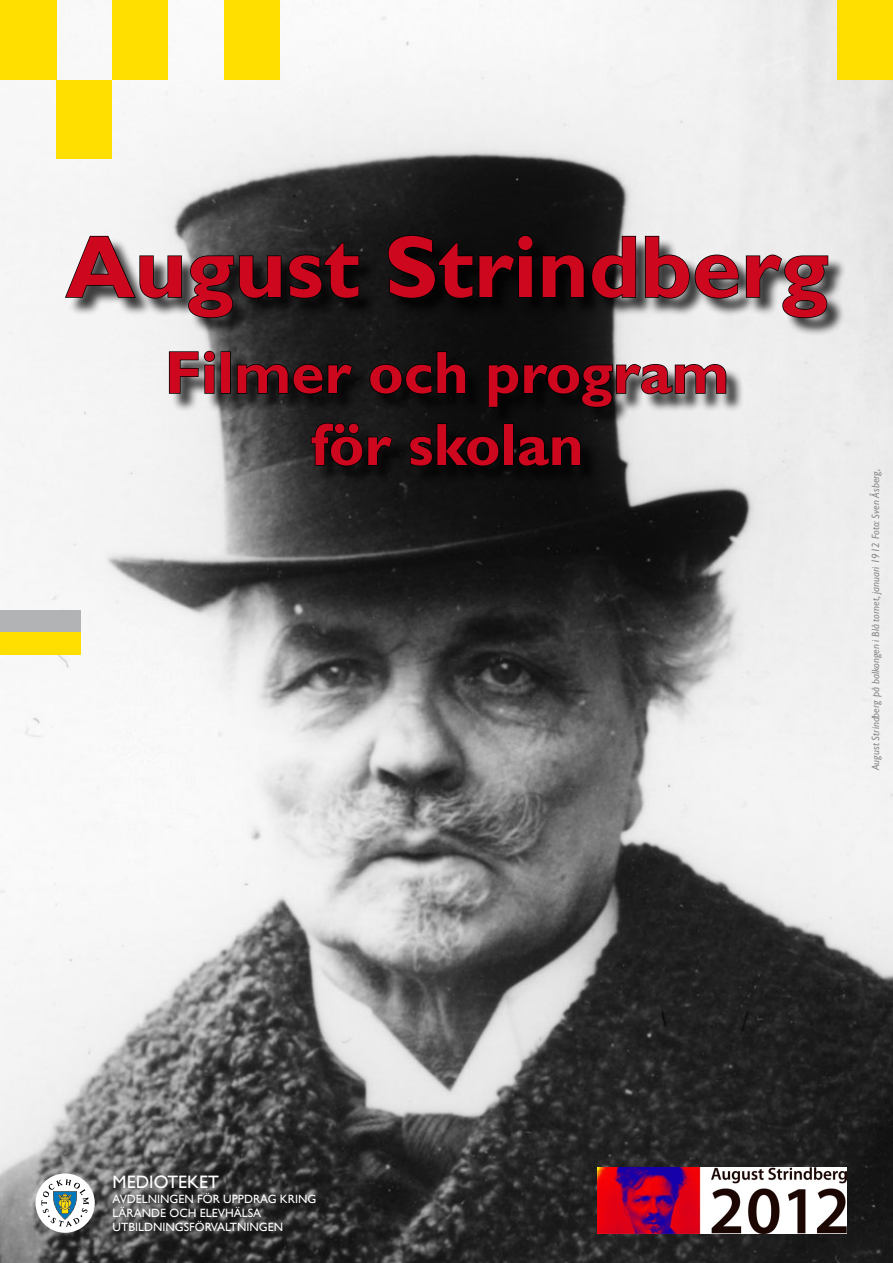
<style>
.page{position:relative;width:893px;height:1263px;background:#fff}
.page>*{position:absolute;margin:0;border:0;box-sizing:border-box;transform-origin:0 0}
.t1{font:700 88.5px "Gill Sans";color:#cd071e}
.t2{font:700 60px/72px "Gill Sans";color:#cd071e;text-align:center}
.t3{font:18px "Gill Sans";color:#fff}
.t4{font:12px/14.4px "Gill Sans";color:#fff}
.t5{font:italic 10.5px "Gill Sans";color:#87888a}
</style>
<div class="page">
<img style="left:0;top:0;width:893px;height:1263px">
<div style="left:0;top:610px;width:81px;height:22px;background:#b1b3b4"></div>
<div style="left:0;top:632px;width:81px;height:23px;background:#ffdf00"></div>
<div style="left:0;top:0;width:56px;height:80px;background:#ffdf00"></div>
<div style="left:56px;top:80px;width:56px;height:79px;background:#ffdf00"></div>
<div style="left:112px;top:0;width:56px;height:80px;background:#ffdf00"></div>
<div style="left:224px;top:0;width:56px;height:80px;background:#ffdf00"></div>
<div style="left:838px;top:0;width:55px;height:80px;background:#ffdf00"></div>
<div style="left:35px;top:1173px;width:60px;height:60px;background:#fff;border-radius:50%"></div>
<svg style="left:41px;top:1179px;width:48px;height:48px"></svg>
<img style="left:597px;top:1167px;width:249px;height:66px">
<div style="left:67px;top:237px;width:779px;height:247px;background:#000;opacity:.75"></div>
<svg style="left:64px;top:235px;width:218px;height:84px"></svg>
<svg style="left:288px;top:242px;width:72px;height:57px;background:#121212"></svg>
<svg style="left:387px;top:234px;width:147px;height:65px;background:#090909"></svg>
<svg style="left:541px;top:235px;width:96px;height:64px;background:#252525"></svg>
<svg style="left:644px;top:235px;width:95px;height:64px;background:#979797"></svg>
<svg style="left:745px;top:254px;width:84px;height:65px;background:#8b8b8b"></svg>
<svg style="left:168px;top:350px;width:48px;height:44px;background:#868686"></svg>
<div style="left:221px;top:351px;width:10px;height:43px;border:2px solid #000"></div>
<svg style="left:236px;top:363px;width:117px;height:32px;background:#151515"></svg>
<svg style="left:369px;top:351px;width:98px;height:44px;background:#0d0d0d"></svg>
<svg style="left:487px;top:363px;width:240px;height:45px;background:#454545"></svg>
<svg style="left:310px;top:422px;width:83px;height:45px;background:#111"></svg>
<svg style="left:409px;top:423px;width:91px;height:44px;background:#0a0a0a"></svg>
<div style="left:504px;top:423px;width:10px;height:43px;border:2px solid #000"></div>
<div style="left:517px;top:435px;width:65px;height:32px;background:#070707"></div>
<h1 class="t1" style="left:66px;top:214px;width:764px">August Strindberg</h1>
<h2 class="t2" style="left:165px;top:338px;width:566px">Filmer och program för skolan</h2>
<p class="t5" style="left:870px;top:770px;width:303px;rotate:-90deg">August Strindberg på balkongen i Blå tornet, januari 1912 Foto: Sven Åsberg,</p>
<h3 class="t3" style="left:113px;top:1172px;width:108px">MEDIOTEKET</h3>
<p class="t4" style="left:113px;top:1192px;width:205px">AVDELNINGEN FÖR UPPDRAG KRING<br>LÄRANDE OCH ELEVHÄLSA<br>UTBILDNINGSFÖRVALTNINGEN</p>
</div>
